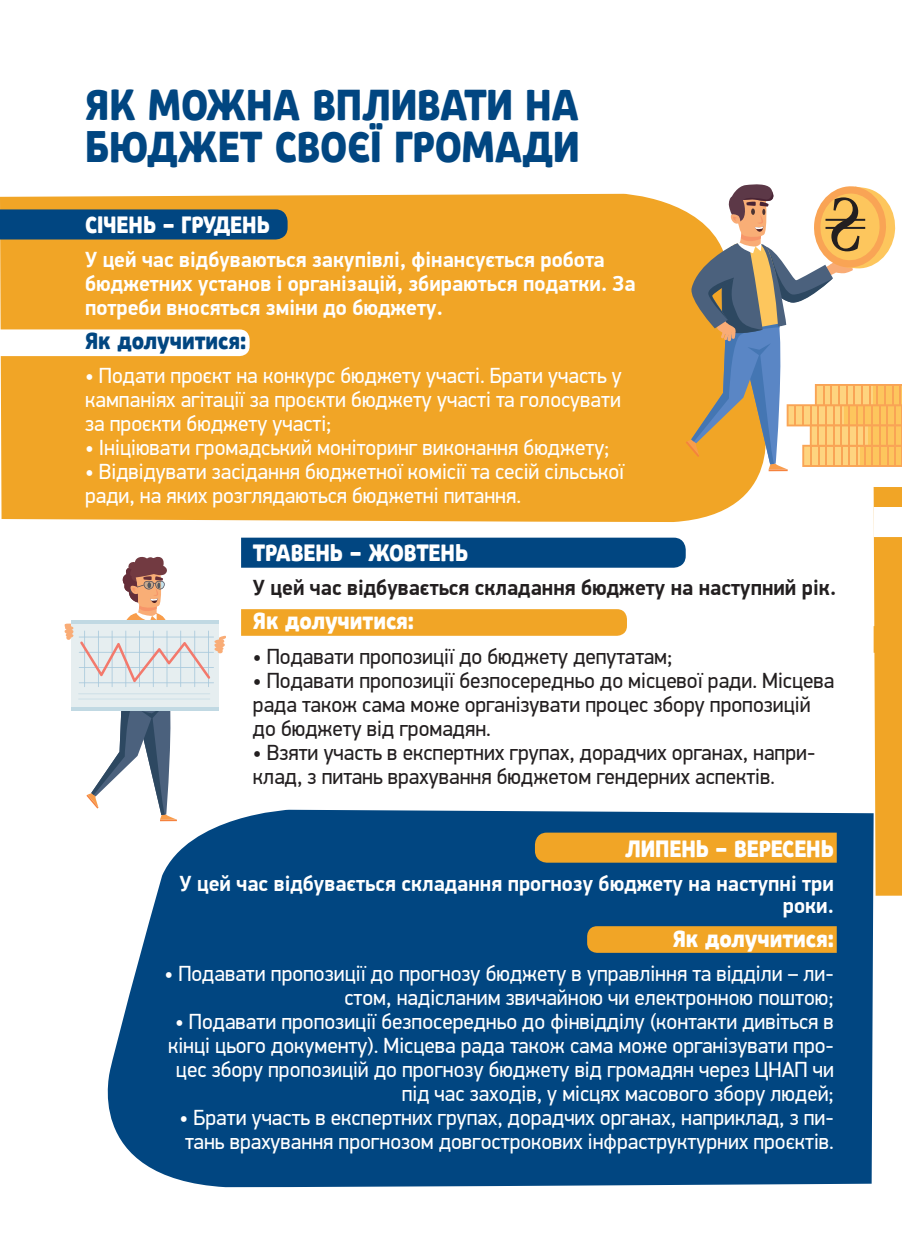
<style>
.page{position:relative;width:902px;height:1248px;background:#fff}
.page>*{position:absolute;margin:0;border:0;box-sizing:border-box;transform-origin:0 0}
.t1{font:700 44px/42px "Pusia";letter-spacing:-.005em;color:#014681;scale:.91 1}
.t2{font:700 24px "Pusia";letter-spacing:-.005em;color:#fff;scale:.91 1}
.t3{font:700 24px "Pusia";letter-spacing:-.005em;color:#014681;scale:.91 1}
.t4{font:22px/24px "PF Din Display Pro";color:#fff}
.t5{font:22px/24px "PF Din Display Pro";color:#231f20}
.t6{font:700 22px/24px "PF Din Display Pro";color:#fff}
.t7{font:700 22px "PF Din Display Pro";color:#231f20}
</style>
<div class="page">
<div style="left:0;top:194px;width:788px;height:328px;background:#f1a526"></div>
<div style="left:107px;top:809px;width:766px;height:377px;background:#014681"></div>
<div style="left:0;top:209px;width:287px;height:30px;background:#014681"></div>
<div style="left:535px;top:832px;width:301px;height:30px;background:#f1a526"></div>
<svg style="left:0;top:329px;width:249px;height:27px"></svg>
<div style="left:587px;top:926px;width:249px;height:26px;background:#f1a526"></div>
<svg style="left:873px;top:487px;width:28px;height:408px;background:#f1b044"></svg>
<div style="left:241px;top:537px;width:444px;height:30px;background:#014681"></div>
<div style="left:241px;top:609px;width:386px;height:26px;background:#f1a526"></div>
<svg style="left:64px;top:556px;width:162px;height:265px"></svg>
<svg style="left:685px;top:184px;width:217px;height:287px"></svg>
<hr style="left:825px;top:219px;width:40px;height:2px;background:#231f20">
<hr style="left:825px;top:227px;width:40px;height:2px;background:#231f20">
<h1 class="t1" style="left:85px;top:81px;width:544px">ЯК МОЖНА ВПЛИВАТИ НА<br>БЮДЖЕТ СВОЄЇ ГРОМАДИ</h1>
<p class="t2" style="left:85px;top:207px;width:204px">СІЧЕНЬ – ГРУДЕНЬ</p>
<p class="t6" style="left:85px;top:248px;width:552px">У цей час відбуваються закупівлі, фінансується робота бюджетних установ і організацій, збираються податки. За потреби вносяться зміни до бюджету.</p>
<p class="t3" style="left:85px;top:323px;width:178px">Як долучитися:</p>
<p class="t4" style="left:85px;top:364px;width:538px;text-align:justify">• Подати проєкт на конкурс бюджету участі. Брати участь у кампаніях агітації за проєкти бюджету участі та голосувати за проєкти бюджету участі;</p>
<p class="t4" style="left:85px;top:436px;width:526px">• Ініціювати громадський моніторинг виконання бюджету;</p>
<p class="t4" style="left:85px;top:460px;width:540px">• Відвідувати засідання бюджетної комісії та сесій сільської ради, на яких розглядаються бюджетні питання.</p>
<p class="t2" style="left:253px;top:535px;width:238px">ТРАВЕНЬ – ЖОВТЕНЬ</p>
<p class="t7" style="left:253px;top:574px;width:584px">У цей час відбувається складання бюджету на наступний рік.</p>
<p class="t2" style="left:253px;top:603px;width:178px">Як долучитися:</p>
<p class="t5" style="left:253px;top:644px;width:421px">• Подавати пропозиції до бюджету депутатам;</p>
<p class="t5" style="left:253px;top:668px;width:583px">• Подавати пропозиції безпосередньо до місцевої ради. Місцева рада також сама може організувати процес збору пропозицій до бюджету від громадян.</p>
<p class="t5" style="left:253px;top:740px;width:564px">• Взяти участь в експертних групах, дорадчих органах, напри&shy;клад, з питань врахування бюджетом гендерних аспектів.</p>
<p class="t2" style="left:625px;top:830px;width:231px">ЛИПЕНЬ – ВЕРЕСЕНЬ</p>
<p class="t6" style="left:179px;top:872px;width:655px;line-height:22.6px;text-align:right">У цей час відбувається складання прогнозу бюджету на наступні три роки.</p>
<p class="t2" style="left:672px;top:921px;width:179px">Як долучитися:</p>
<p class="t4" style="left:164px;top:961px;width:670px;text-align:right">• Подавати пропозиції до прогнозу бюджету в управління та відділи – ли&shy;стом, надісланим звичайною чи електронною поштою;</p>
<p class="t4" style="left:168px;top:1009px;width:667px;text-align:right">• Подавати пропозиції безпосередньо до фінвідділу (контакти дивіться в кінці цього документу). Місцева рада також сама може організувати про&shy;цес збору пропозицій до прогнозу бюджету від громадян через ЦНАП чи під час заходів, у місцях масового збору людей;</p>
<p class="t4" style="left:179px;top:1105px;width:655px">• Брати участь в експертних групах, дорадчих органах, наприклад, з пи&shy;тань врахування прогнозом довгострокових інфраструктурних проєктів.</p>
</div>
